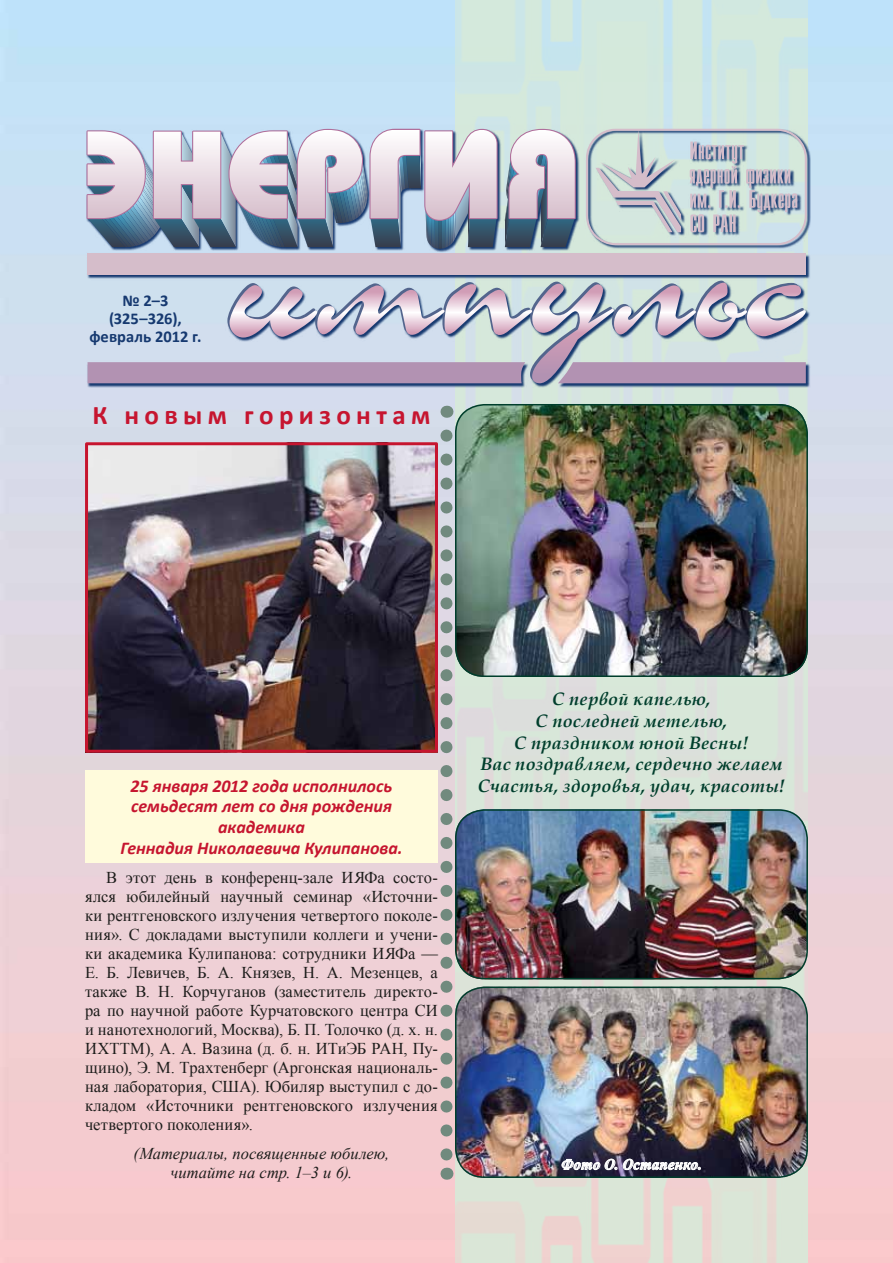
<style>
.page{position:relative;width:893px;height:1263px;background:#fff}
.page>*{position:absolute;margin:0;border:0;box-sizing:border-box;transform-origin:0 0}
.t1{font:700 27px "Calibri";letter-spacing:.2em;color:#c6152f}
.t2{font:italic 700 18px/21.6px "Book Antiqua";letter-spacing:.02em;color:#003e2c;text-align:center}
.t3{font:italic 700 18px/20.7px "Calibri";color:#c6152f;text-align:center}
.t4{font:16.5px/19px "Times New Roman";letter-spacing:.005em;color:#1d1d1b;text-align:justify}
.t5{font:italic 16.5px/19px "Times New Roman";letter-spacing:.005em;color:#1d1d1b;text-align:center}
.t6{font:700 16.5px/18px "Calibri";color:#163970;text-align:center}
.t7{font:italic 700 15px "Times New Roman";letter-spacing:.005em;color:#fff}
</style>
<div class="page">
<img style="left:455px;top:0;width:353px;height:1263px">
<svg style="left:87px;top:129px;width:724px;height:258px;fill:#cedeee"></svg>
<svg style="left:85px;top:128px;width:492px;height:94px"></svg>
<svg style="left:88px;top:130px;width:487px;height:119px"></svg>
<svg style="left:227px;top:281px;width:577px;height:81px"></svg>
<svg style="left:230px;top:283px;width:576px;height:79px"></svg>
<svg style="left:88px;top:362px;width:718px;height:21px"></svg>
<svg style="left:586px;top:129px;width:221px;height:116px"></svg>
<div style="left:88px;top:254px;width:718px;height:21px;background:#d5bdca"></div>
<div style="left:85px;top:770px;width:353px;height:92px;background:#fffbdc"></div>
<img style="left:89px;top:446px;width:345px;height:303px">
<div style="left:85px;top:442px;width:353px;height:311px;border:3px solid #c6152f"></div>
<svg style="left:440px;top:435px;width:12px;height:727px"></svg>
<svg style="left:446px;top:406px;width:1px;height:12px"></svg>
<svg style="left:446px;top:1168px;width:1px;height:12px"></svg>
<img style="left:455px;top:404px;width:353px;height:273px">
<div style="left:455px;top:404px;width:353px;height:273px;border:2px solid #003e2c;border-radius:29px"></div>
<img style="left:455px;top:809px;width:353px;height:170px">
<div style="left:455px;top:809px;width:353px;height:170px;border:2px solid #003e2c;border-radius:29px"></div>
<img style="left:455px;top:986px;width:353px;height:192px">
<div style="left:455px;top:986px;width:353px;height:192px;border:2px solid #003e2c;border-radius:29px"></div>
<svg style="left:561px;top:1158px;width:140px;height:12px"></svg>
<p class="t6" style="left:89px;top:291px;width:114px">№ 2–3 (325–326), февраль 2012 г.</p>
<h1 class="t1" style="left:92px;top:398px;width:340px">К новым горизонтам</h1>
<p class="t3" style="left:120px;top:775px;width:284px">25 января 2012 года исполнилось семьдесят лет со дня рождения академика<br>Геннадия Николаевича Кулипанова.</p>
<p class="t4" style="left:85px;top:868px;width:354px;text-indent:21px">В этот день в конференц-зале ИЯФа состо&shy;ялся юбилейный научный семинар «Источни&shy;ки рентгеновского излучения четвертого поколе&shy;ния». С докладами выступили коллеги и учени&shy;ки академика Кулипанова: сотрудники ИЯФа — Е. Б. Левичев, Б. А. Князев, Н. А. Мезенцев, а также В. Н. Корчуганов (заместитель директо&shy;ра по научной работе Курчатовского центра СИ и нанотехнологий, Москва), Б. П. Толочко (д. х. н.<br>ИХТТМ), А. А. Вазина (д. б. н. ИТиЭБ РАН, Пу&shy;щино), Э. М. Трахтенберг (Аргонская националь&shy;ная лаборатория, США). Юбиляр выступил с до&shy;кладом «Источники рентгеновского излучения четвертого поколения».</p>
<p class="t5" style="left:134px;top:1143px;width:257px">(Материалы, посвященные юбилею, читайте на стр. 1–3 и 6).</p>
<p class="t2" style="left:478px;top:688px;width:309px">С первой капелью,<br>С последней метелью,<br>С праздником юной Весны!<br>Вас поздравляем, сердечно желаем<br>Счастья, здоровья, удач, красоты!</p>
<p class="t7" style="left:561px;top:1154px;width:143px">Фото О. Остапенко.</p>
</div>
